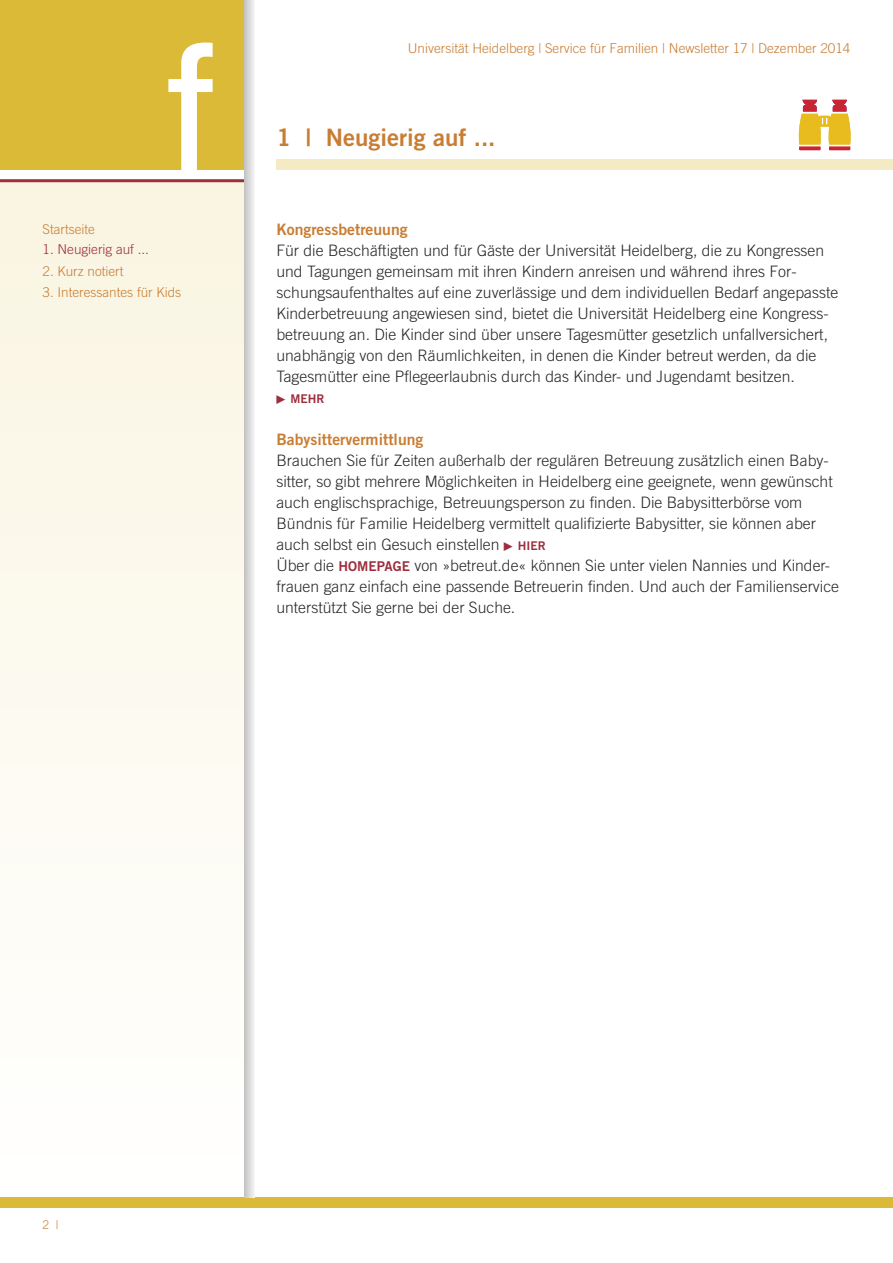
<style>
.page{position:relative;width:893px;height:1263px;background:#fff}
.page>*{position:absolute;margin:0;border:0;box-sizing:border-box;transform-origin:0 0}
.t1{font:24px "Trade Gothic LT Std Bd 2";color:#c97d33}
.t2{font:300 15.75px/21px "Trade Gothic LT Std";color:#272627}
.t3{font:15.75px "Trade Gothic LT Std Bd 2";color:#c97d33}
.t4{font:300 13.5px "Trade Gothic LT Std";color:#c97d33}
.t5{font:300 13.5px "Trade Gothic LT Std";color:#9e2e3c}
.t6{font:12px "Trade Gothic LT Std Bd 2";color:#9e2e3c}
.t7{font:300 12px "Trade Gothic LT Std";color:#c97d33}
.s1{font-family:"Trade Gothic LT Std Bd 2";font-weight:400;font-size:12px;color:#9e2e3c}
.s2{font-family:"Trade Gothic LT Std Bd 2";font-weight:400;font-size:13.5px;color:#9e2e3c}
</style>
<div class="page">
<div style="left:0;top:181px;width:244px;height:1016px;background:linear-gradient(to bottom,#faf5e1,#fff)"></div>
<div style="left:0;top:0;width:244px;height:170px;background:#dbba38"></div>
<hr style="left:0;top:179px;width:244px;height:3px;background:#9e2e3c">
<svg style="left:168px;top:43px;width:45px;height:127px"></svg>
<div style="left:0;top:1197px;width:893px;height:11px;background:#dbba38"></div>
<div style="left:276px;top:159px;width:617px;height:11px;background:#f4eac3"></div>
<svg style="left:244px;top:0;width:10px;height:1197px"></svg>
<svg style="left:799px;top:100px;width:52px;height:50px"></svg>
<p class="t4" style="left:43px;top:224px;width:54px">Startseite</p>
<p class="t5" style="left:43px;top:245px;width:108px">1. Neugierig auf ...</p>
<p class="t4" style="left:43px;top:266px;width:83px">2. Kurz notiert</p>
<p class="t4" style="left:43px;top:287px;width:140px">3. Interessantes für Kids</p>
<p class="t4" style="left:408px;top:43px;width:444px">Universität Heidelberg | Service für Familien | Newsletter 17 | Dezember 2014</p>
<h1 class="t1" style="left:276px;top:129px;width:221px">1 | Neugierig auf ...</h1>
<p class="t3" style="left:276px;top:224px;width:133px">Kongressbetreuung</p>
<p class="t2" style="left:276px;top:241px;width:563px">Für die Beschäftigten und für Gäste der Universität Heidelberg, die zu Kongressen und Tagungen gemeinsam mit ihren Kindern anreisen und während ihres For&shy;schungsaufenthaltes auf eine zuverlässige und dem individuellen Bedarf angepasste Kinderbetreuung angewiesen sind, bietet die Universität Heidelberg eine Kongress&shy;betreuung an. Die Kinder sind über unsere Tagesmütter gesetzlich unfallversichert, unabhängig von den Räumlichkeiten, in denen die Kinder betreut werden, da die Tagesmütter eine Pflegeerlaubnis durch das Kinder- und Jugendamt besitzen.</p>
<p class="t6" style="left:290px;top:395px;width:35px">MEHR</p>
<p class="t3" style="left:276px;top:434px;width:148px">Babysittervermittlung</p>
<p class="t2" style="left:276px;top:451px;width:564px">Brauchen Sie für Zeiten außerhalb der regulären Betreuung zusätzlich einen Baby&shy;sitter, so gibt mehrere Möglichkeiten in Heidelberg eine geeignete, wenn gewünscht auch englischsprachige, Betreuungsperson zu finden. Die Babysitterbörse vom Bündnis für Familie Heidelberg vermittelt qualifizierte Babysitter, sie können aber auch selbst ein Gesuch einstellen <span class="s1">HIER<br></span>Über die <span class="s2">HOMEPAGE</span> von »betreut.de« können Sie unter vielen Nannies und Kinder&shy;frauen ganz einfach eine passende Betreuerin finden. Und auch der Familienservice unterstützt Sie gerne bei der Suche.</p>
<p class="t7" style="left:43px;top:1220px;width:18px">2 |</p>
</div>
